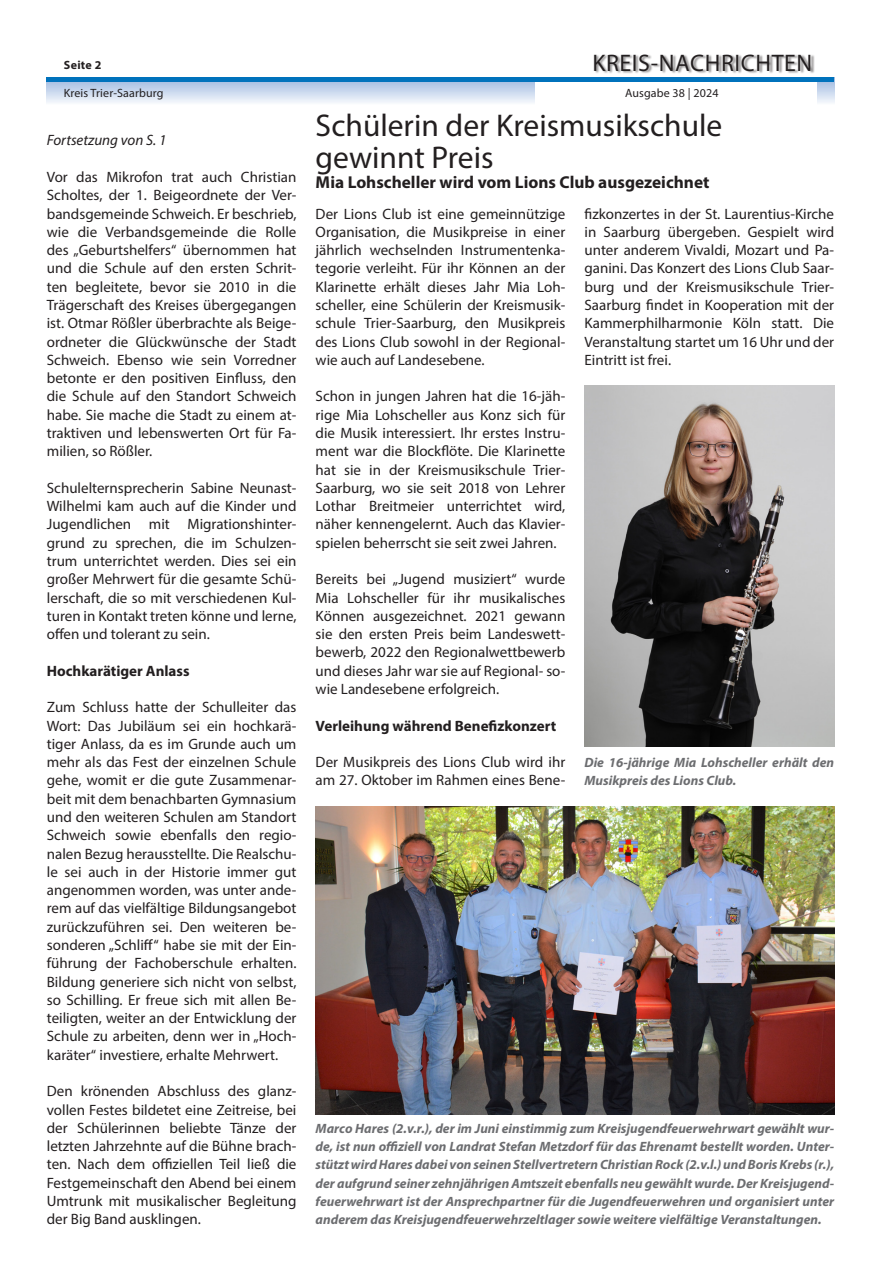
<style>
.page{position:relative;width:881px;height:1263px;background:#fff}
.page>*{position:absolute;margin:0;border:0;box-sizing:border-box;transform-origin:0 0}
.Headline{font:31.5px "Myriad Pro";color:#231f20}
.t1{font:24px "Myriad Pro";letter-spacing:.025em;color:#231f20}
.Subline{font:700 17.25px "Myriad Pro";color:#231f20}
.Fließtext{font:15px/18.3px "Myriad Pro";color:#231f20;text-align:justify}
.Fließtext-2{font:700 15px "Myriad Pro";color:#231f20}
.Fließtext-3{font:italic 15px "Myriad Pro";color:#231f20}
.Bilduntertitel{font:italic 700 13.5px/18.3px "Myriad Pro";color:#6c6d70}
.t2{font:12px "Myriad Pro";letter-spacing:.01em;color:#231f20}
.t3{font:700 12px "Myriad Pro";letter-spacing:.025em;color:#231f20}
</style>
<div class="page">
<svg style="left:47px;top:82px;width:786px;height:21px;background:#cedbef"></svg>
<div style="left:535px;top:0;width:281px;height:113px;background:#fff"></div>
<div style="left:594px;top:54px;width:220px;height:20px;background:#231f20;opacity:.5"></div>
<hr style="left:47px;top:78px;width:786px;height:4px;background:#0072bc">
<img style="left:584px;top:386px;width:249px;height:361px">
<img style="left:315px;top:806px;width:518px;height:308px">
<p class="t3" style="left:64px;top:57px;width:39px">Seite 2</p>
<h2 class="t1" style="left:592px;top:48px;width:221px">KREIS-NACHRICHTEN</h2>
<p class="t2" style="left:64px;top:86px;width:101px">Kreis Trier-Saarburg</p>
<p class="t2" style="left:625px;top:86px;width:95px">Ausgabe 38 | 2024</p>
<p class="Fließtext-3" style="left:47px;top:131px;width:121px">Fortsetzung von S. 1</p>
<p class="Fließtext" style="left:47px;top:168px;width:251px">Vor das Mikrofon trat auch Christian Scholtes, der 1. Beigeordnete der Ver&shy;bandsgemeinde Schweich. Er beschrieb, wie die Verbandsgemeinde die Rolle des „Geburtshelfers“ übernommen hat und die Schule auf den ersten Schrit&shy;ten begleitete, bevor sie 2010 in die Trägerschaft des Kreises übergegangen ist. Otmar Rößler überbrachte als Beige&shy;ordneter die Glückwünsche der Stadt Schweich. Ebenso wie sein Vorredner betonte er den positiven Einfluss, den die Schule auf den Standort Schweich habe. Sie mache die Stadt zu einem at&shy;traktiven und lebenswerten Ort für Fa&shy;milien, so Rößler.</p>
<p class="Fließtext" style="left:47px;top:478px;width:251px">Schulelternsprecherin Sabine Neunast-Wilhelmi kam auch auf die Kinder und Jugendlichen mit Migrationshinter&shy;grund zu sprechen, die im Schulzen&shy;trum unterrichtet werden. Dies sei ein großer Mehrwert für die gesamte Schü&shy;lerschaft, die so mit verschiedenen Kul&shy;turen in Kontakt treten könne und lerne, offen und tolerant zu sein.</p>
<p class="Fließtext-2" style="left:47px;top:661px;width:144px">Hochkarätiger Anlass</p>
<p class="Fließtext" style="left:47px;top:698px;width:251px">Zum Schluss hatte der Schulleiter das Wort: Das Jubiläum sei ein hochkarä&shy;tiger Anlass, da es im Grunde auch um mehr als das Fest der einzelnen Schule gehe, womit er die gute Zusammenar&shy;beit mit dem benachbarten Gymnasium und den weiteren Schulen am Standort Schweich sowie ebenfalls den regio&shy;nalen Bezug herausstellte. Die Realschu&shy;le sei auch in der Historie immer gut angenommen worden, was unter ande&shy;rem auf das vielfältige Bildungsangebot zurückzuführen sei. Den weiteren be&shy;sonderen „Schliff“ habe sie mit der Ein&shy;führung der Fachoberschule erhalten.<br>Bildung generiere sich nicht von selbst, so Schilling. Er freue sich mit allen Be&shy;teiligten, weiter an der Entwicklung der Schule zu arbeiten, denn wer in „Hoch&shy;karäter“ investiere, erhalte Mehrwert.</p>
<p class="Fließtext" style="left:47px;top:1082px;width:251px">Den krönenden Abschluss des glanz&shy;vollen Festes bildetet eine Zeitreise, bei der Schülerinnen beliebte Tänze der letzten Jahrzehnte auf die Bühne brach&shy;ten. Nach dem offiziellen Teil ließ die Festgemeinschaft den Abend bei einem Umtrunk mit musikalischer Begleitung der Big Band ausklingen.</p>
<p class="Headline" style="left:315px;top:106px;width:408px">Schülerin der Kreismusikschule</p>
<p class="Headline" style="left:315px;top:138px;width:179px">gewinnt Preis</p>
<p class="Subline" style="left:315px;top:171px;width:395px">Mia Lohscheller wird vom Lions Club ausgezeichnet</p>
<p class="Fließtext" style="left:315px;top:204px;width:251px">Der Lions Club ist eine gemeinnützige Organisation, die Musikpreise in einer jährlich wechselnden Instrumentenka&shy;tegorie verleiht. Für ihr Können an der Klarinette erhält dieses Jahr Mia Loh&shy;scheller, eine Schülerin der Kreismusik&shy;schule Trier-Saarburg, den Musikpreis des Lions Club sowohl in der Regional&shy;wie auch auf Landesebene.</p>
<p class="Fließtext" style="left:315px;top:387px;width:251px">Schon in jungen Jahren hat die 16-jäh&shy;rige Mia Lohscheller aus Konz sich für die Musik interessiert. Ihr erstes Instru&shy;ment war die Blockflöte. Die Klarinette hat sie in der Kreismusikschule Trier-Saarburg, wo sie seit 2018 von Lehrer Lothar Breitmeier unterrichtet wird, näher kennengelernt. Auch das Klavier&shy;spielen beherrscht sie seit zwei Jahren.</p>
<p class="Fließtext" style="left:315px;top:570px;width:251px">Bereits bei „Jugend musiziert“ wurde Mia Lohscheller für ihr musikalisches Können ausgezeichnet. 2021 gewann sie den ersten Preis beim Landeswett&shy;bewerb, 2022 den Regionalwettbewerb und dieses Jahr war sie auf Regional- so&shy;wie Landesebene erfolgreich.</p>
<p class="Fließtext-2" style="left:315px;top:716px;width:242px">Verleihung während Benefizkonzert</p>
<p class="Fließtext" style="left:315px;top:753px;width:251px">Der Musikpreis des Lions Club wird ihr am 27. Oktober im Rahmen eines Bene-</p>
<p class="Fließtext" style="left:584px;top:204px;width:251px">fizkonzertes in der St. Laurentius-Kirche in Saarburg übergeben. Gespielt wird unter anderem Vivaldi, Mozart und Pa&shy;ganini. Das Konzert des Lions Club Saar&shy;burg und der Kreismusikschule Trier-Saarburg findet in Kooperation mit der Kammerphilharmonie Köln statt. Die Veranstaltung startet um 16 Uhr und der Eintritt ist frei.</p>
<p class="Bilduntertitel" style="left:584px;top:753px;width:251px">Die 16-jährige Mia Lohscheller erhält den<br>Musikpreis des Lions Club.</p>
<p class="Bilduntertitel" style="left:315px;top:1119px;width:520px;text-align:justify">Marco Hares (2.v.r.), der im Juni einstimmig zum Kreisjugendfeuerwehrwart gewählt wur&shy;de, ist nun offiziell von Landrat Stefan Metzdorf für das Ehrenamt bestellt worden. Unter&shy;stützt wird Hares dabei von seinen Stellvertretern Christian Rock (2.v.l.) und Boris Krebs (r.), der aufgrund seiner zehnjährigen Amtszeit ebenfalls neu gewählt wurde. Der Kreisjugend&shy;feuerwehrwart ist der Ansprechpartner für die Jugendfeuerwehren und organisiert unter anderem das Kreisjugendfeuerwehrzeltlager sowie weitere vielfältige Veranstaltungen.</p>
</div>
